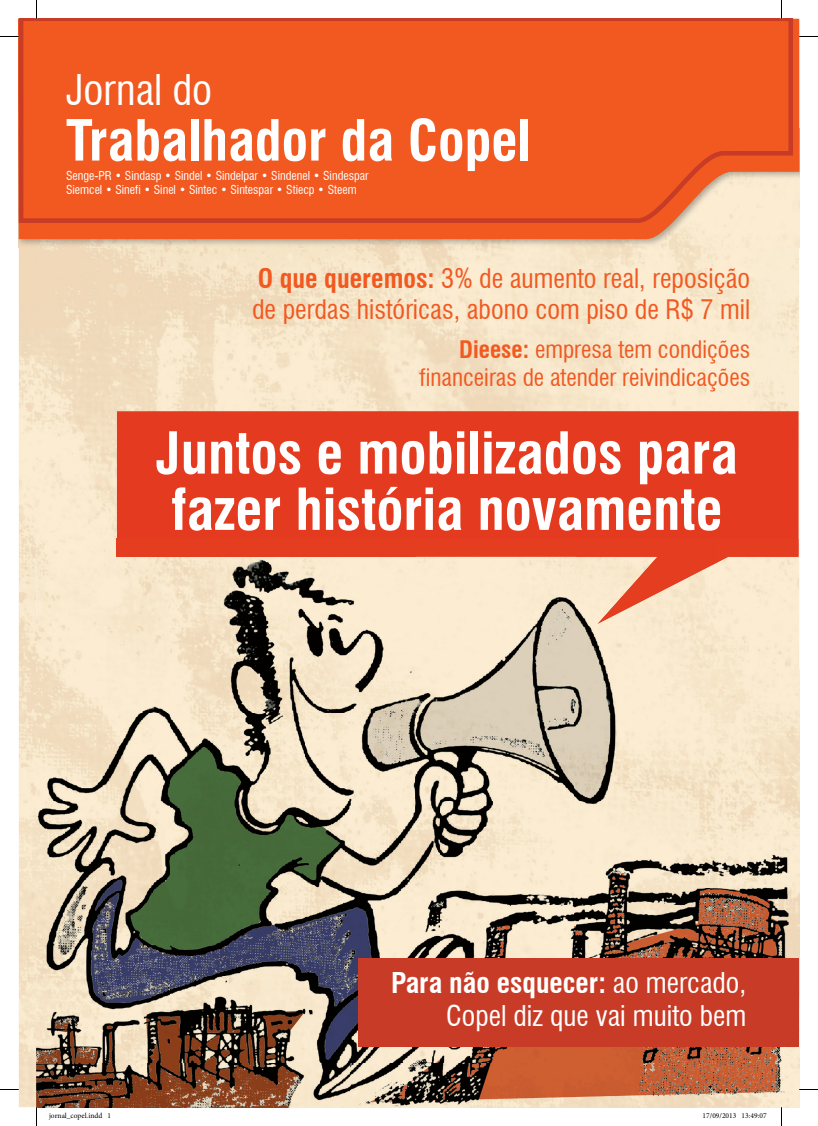
<style>
.page{position:relative;width:818px;height:1126px;background:#fff}
.page>*{position:absolute;margin:0;border:0;box-sizing:border-box;transform-origin:0 0}
.t1{font:700 condensed 56.25px/56.2px "Swiss 721 BT";color:#fff}
.t2{font:700 condensed 55.12px "Swiss 721 BT";color:#fff}
.t3{font:condensed 41.38px "Swiss 721 BT";color:#fff}
.t4{font:condensed 28px/33.5px "Swiss 721 BT";color:#fff;text-align:right}
.t5{font:condensed 26.25px/31.5px "Swiss 721 BT";color:#f15921}
.t6{font:condensed 23.5px/28.2px "Swiss 721 BT";color:#f15921;text-align:right}
.t7{font:condensed 12px/14.4px "Swiss 721 BT";color:#fff}
.t8{font:7.5px "Minion Pro";color:#000}
.s1{font-weight:700}
</style>
<div class="page">
<img style="left:19px;top:247px;width:42px;height:860px">
<img style="left:61px;top:247px;width:87px;height:292px">
<img style="left:148px;top:247px;width:607px;height:164px">
<img style="left:755px;top:247px;width:43px;height:164px">
<div style="left:117px;top:411px;width:681px;height:128px;background:#e43b20"></div>
<img style="left:36px;top:539px;width:135px;height:524px">
<img style="left:171px;top:556px;width:538px;height:507px">
<img style="left:709px;top:564px;width:89px;height:499px">
<img style="left:36px;top:1063px;width:762px;height:44px">
<div style="left:117px;top:539px;width:298px;height:17px;background:#e43d20"></div>
<img style="left:415px;top:539px;width:298px;height:42px">
<img style="left:713px;top:539px;width:85px;height:25px">
<img style="left:597px;top:581px;width:83px;height:43px">
<img style="left:19px;top:239px;width:779px;height:8px">
<svg style="left:19px;top:19px;width:779px;height:220px;background:#f17240"></svg>
<svg style="left:19px;top:19px;width:775px;height:206px;background:#ef5c26"></svg>
<div style="left:358px;top:958px;width:440px;height:88px;background:#c83c27"></div>
<svg style="left:0;top:36px;width:19px;height:1px"></svg>
<svg style="left:798px;top:36px;width:19px;height:1px"></svg>
<svg style="left:0;top:1089px;width:19px;height:1px"></svg>
<svg style="left:798px;top:1088px;width:19px;height:2px"></svg>
<svg style="left:36px;top:0;width:1px;height:19px"></svg>
<svg style="left:36px;top:1107px;width:1px;height:18px"></svg>
<h3 class="t3" style="left:66px;top:65px;width:148px">Jornal do</h3>
<h2 class="t2" style="left:66px;top:107px;width:466px">Trabalhador da Copel</h2>
<p class="t7" style="left:66px;top:168px;width:304px">Senge-PR • Sindasp • Sindel • Sindelpar • Sindenel • Sindespar<br>Siemcel • Sinefi • Sinel • Sintec • Sintespar • Stiecp • Steem</p>
<h3 class="t5" style="left:252px;top:262px;width:499px"><span class="s1">O que queremos:</span> 3% de aumento real, reposição de perdas históricas, abono com piso de R$ 7 mil</h3>
<h3 class="t6" style="left:419px;top:335px;width:332px"><span class="s1">Dieese:</span> empresa tem condições financeiras de atender reivindicações</h3>
<h1 class="t1" style="left:156px;top:425px;width:583px">Juntos e mobilizados para fazer história novamente</h1>
<h3 class="t4" style="left:391px;top:965px;width:356px"><span class="s1">Para não esquecer:</span> ao mercado,<br>Copel diz que vai muito bem</h3>
<p class="t8" style="left:49px;top:1110px;width:64px">jornal_copel.indd 1</p>
<p class="t8" style="left:702px;top:1110px;width:65px">17/09/2013 13:49:07</p>
</div>
